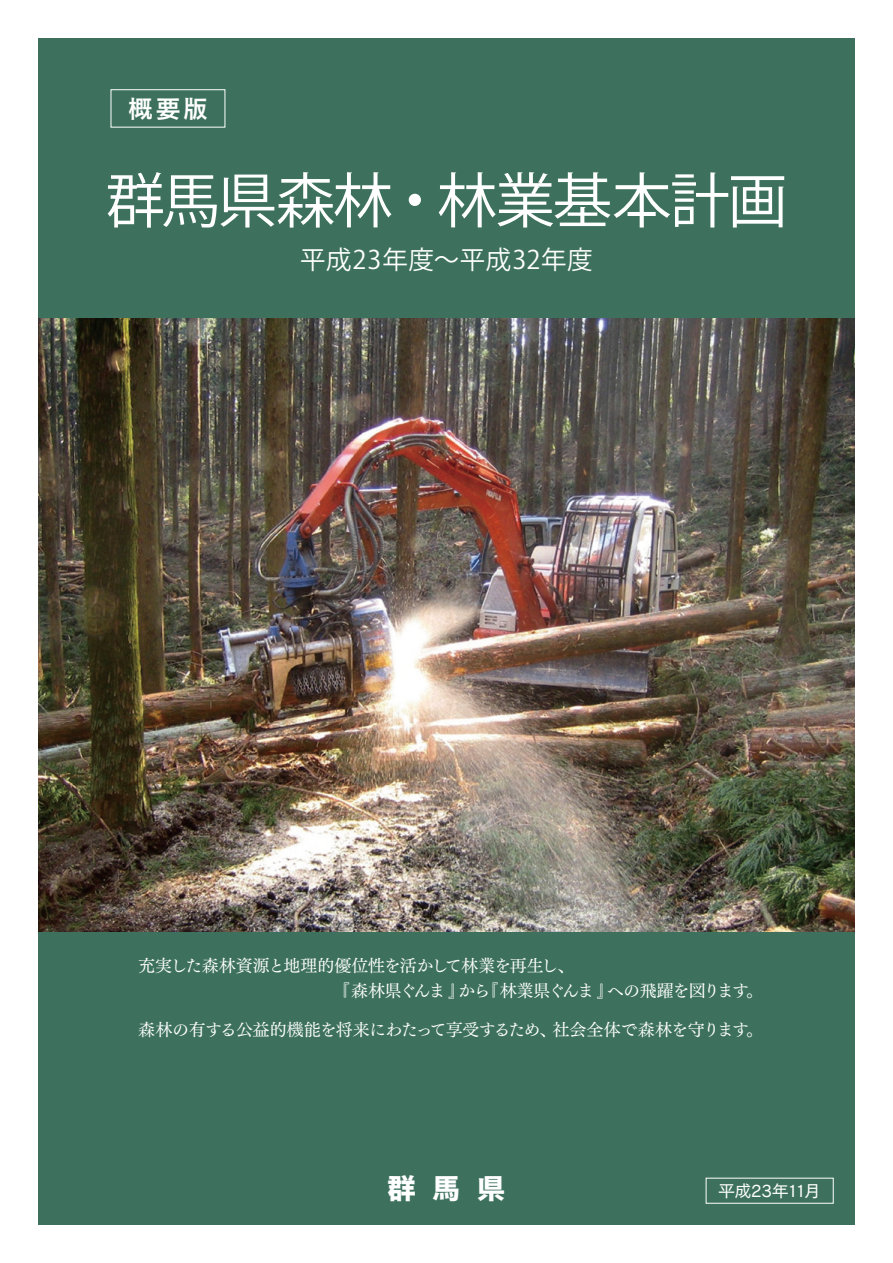
<style>
.page{position:relative;width:893px;height:1263px;background:#fff}
.page>*{position:absolute;margin:0;border:0;box-sizing:border-box;transform-origin:0 0}
.t1{font:59.55px "Koz Go Pro";letter-spacing:-.03em;color:#fff}
.t2{font:29.7px "Cezanne Pro B";color:#fff}
.t3{font:25.5px "Koz Go Pro";letter-spacing:.025em;color:#fff}
.t4{font:25.5px "Cezanne Pro DB";color:#fff}
.t5{font:16.95px/25.5px "Tsuku Min Pro M";letter-spacing:-.06em;color:#fff}
.t6{font:16.95px "Tsuku Min Pro M";letter-spacing:-.04em;color:#fff}
.t7{font:16.95px "Cezanne Pro M";letter-spacing:-.045em;color:#fff}
</style>
<div class="page">
<div style="left:38px;top:38px;width:817px;height:1187px;background:#3d715e"></div>
<div style="left:111px;top:89px;width:114px;height:39px;border:1px solid #fff"></div>
<img style="left:38px;top:319px;width:817px;height:612px">
<h3 class="t4" style="left:128px;top:92px;width:82px">概要版</h3>
<h1 class="t1" style="left:106px;top:162px;width:683px">群馬県森林・林業基本計画</h1>
<h3 class="t3" style="left:300px;top:243px;width:294px">平成23年度〜平成32年度</h3>
<p class="t5" style="left:333px;top:951px;width:432px;text-indent:-195px">充実した森林資源と地理的優位性を活かして林業を再生し、<br>『森林県ぐんま』から『林業県ぐんま』への飛躍を図ります。</p>
<p class="t6" style="left:138px;top:1014px;width:627px">森林の有する公益的機能を将来にわたって享受するため、社会全体で森林を守ります。</p>
<h2 class="t2" style="left:387px;top:1170px;width:121px">群馬県</h2>
<p class="t7" style="left:718px;top:1180px;width:104px">平成23年11月</p>
</div>
